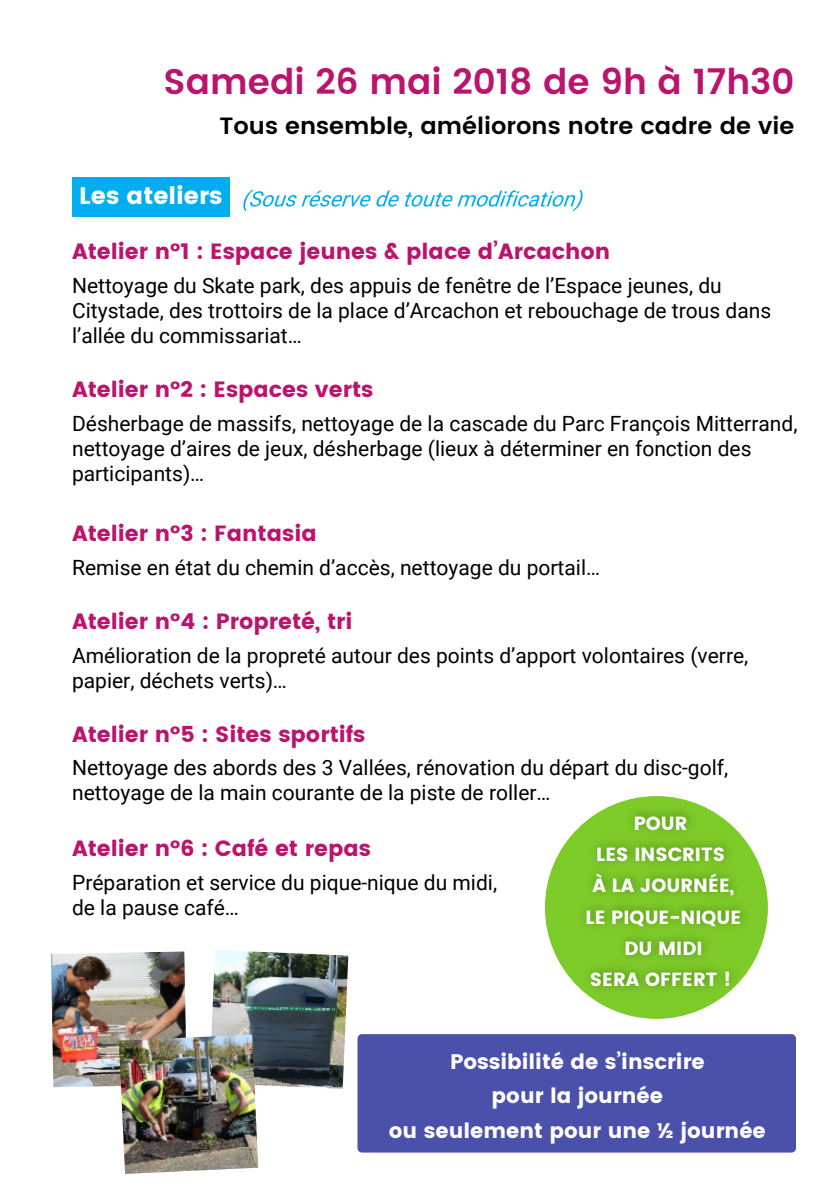
<style>
.page{position:relative;width:840px;height:1191px;background:#fff}
.page>*{position:absolute;margin:0;border:0;box-sizing:border-box;transform-origin:0 0}
.t1{font:600 35.6px "Poppins";color:#bb146c}
.t2{font:700 24px "Poppins";color:#fff}
.t3{font:600 23.6px "Poppins";color:#000}
.t4{font:700 22px "Poppins";color:#bb146c}
.t5{font:21px/25.2px "Roboto";color:#000}
.t6{font:700 21px/34.4px "Poppins";color:#fff;text-align:center}
.t7{font:700 19px/31.2px "Poppins";color:#fff;text-align:center}
</style>
<div class="page">
<div style="left:72px;top:177px;width:150px;height:40px;background:#00adee"></div>
<div style="left:222px;top:177px;width:8px;height:40px;background:#00adee"></div>
<div style="left:357px;top:1034px;width:438px;height:118px;background:#4b50ab;border:2px solid #4b50ab;border-radius:3px"></div>
<img style="left:51px;top:951px;width:135px;height:136px">
<img style="left:211px;top:950px;width:137px;height:138px">
<img style="left:119px;top:1034px;width:139px;height:139px">
<svg style="left:243px;top:189px;width:127px;height:22px"></svg>
<svg style="left:376px;top:191px;width:22px;height:16px"></svg>
<svg style="left:405px;top:189px;width:177px;height:22px"></svg>
<div style="left:544px;top:796px;width:223px;height:222px;background:#7dcb29;border-radius:50%"></div>
<img style="left:567px;top:796px;width:200px;height:212px">
<h1 class="t1" style="left:163px;top:61px;width:632px">Samedi 26 mai 2018 de 9h à 17h30</h1>
<p class="t3" style="left:219px;top:112px;width:576px">Tous ensemble, améliorons notre cadre de vie</p>
<p class="t2" style="left:79px;top:182px;width:145px">Les ateliers</p>
<p class="t4" style="left:72px;top:239px;width:539px">Atelier n°1 : Espace jeunes &amp; place d’Arcachon</p>
<p class="t5" style="left:72px;top:275px;width:700px">Nettoyage du Skate park, des appuis de fenêtre de l’Espace jeunes, du<br>Citystade, des trottoirs de la place d’Arcachon et rebouchage de trous dans l’allée du commissariat…</p>
<p class="t4" style="left:72px;top:377px;width:302px">Atelier n°2 : Espaces verts</p>
<p class="t5" style="left:72px;top:413px;width:726px">Désherbage de massifs, nettoyage de la cascade du Parc François Mitterrand, nettoyage d’aires de jeux, désherbage (lieux à déterminer en fonction des participants)…</p>
<p class="t4" style="left:72px;top:520px;width:246px">Atelier n°3 : Fantasia</p>
<p class="t5" style="left:72px;top:557px;width:529px">Remise en état du chemin d’accès, nettoyage du portail…</p>
<p class="t4" style="left:72px;top:608px;width:282px">Atelier n°4 : Propreté, tri</p>
<p class="t5" style="left:72px;top:645px;width:677px">Amélioration de la propreté autour des points d’apport volontaires (verre, papier, déchets verts)…</p>
<p class="t4" style="left:72px;top:721px;width:295px">Atelier n°5 : Sites sportifs</p>
<p class="t5" style="left:72px;top:757px;width:657px">Nettoyage des abords des 3 Vallées, rénovation du départ du disc-golf, nettoyage de la main courante de la piste de roller…</p>
<p class="t4" style="left:72px;top:835px;width:300px">Atelier n°6 : Café et repas</p>
<p class="t5" style="left:72px;top:872px;width:426px">Préparation et service du pique-nique du midi, de la pause café…</p>
<p class="t7" style="left:585px;top:808px;width:157px">POUR<br>LES INSCRITS<br>À LA JOURNÉE,<br>LE PIQUE-NIQUE<br>DU MIDI<br>SERA OFFERT !</p>
<p class="t6" style="left:388px;top:1044px;width:378px">Possibilité de s’inscrire<br>pour la journée<br>ou seulement pour une ½ journée</p>
</div>
